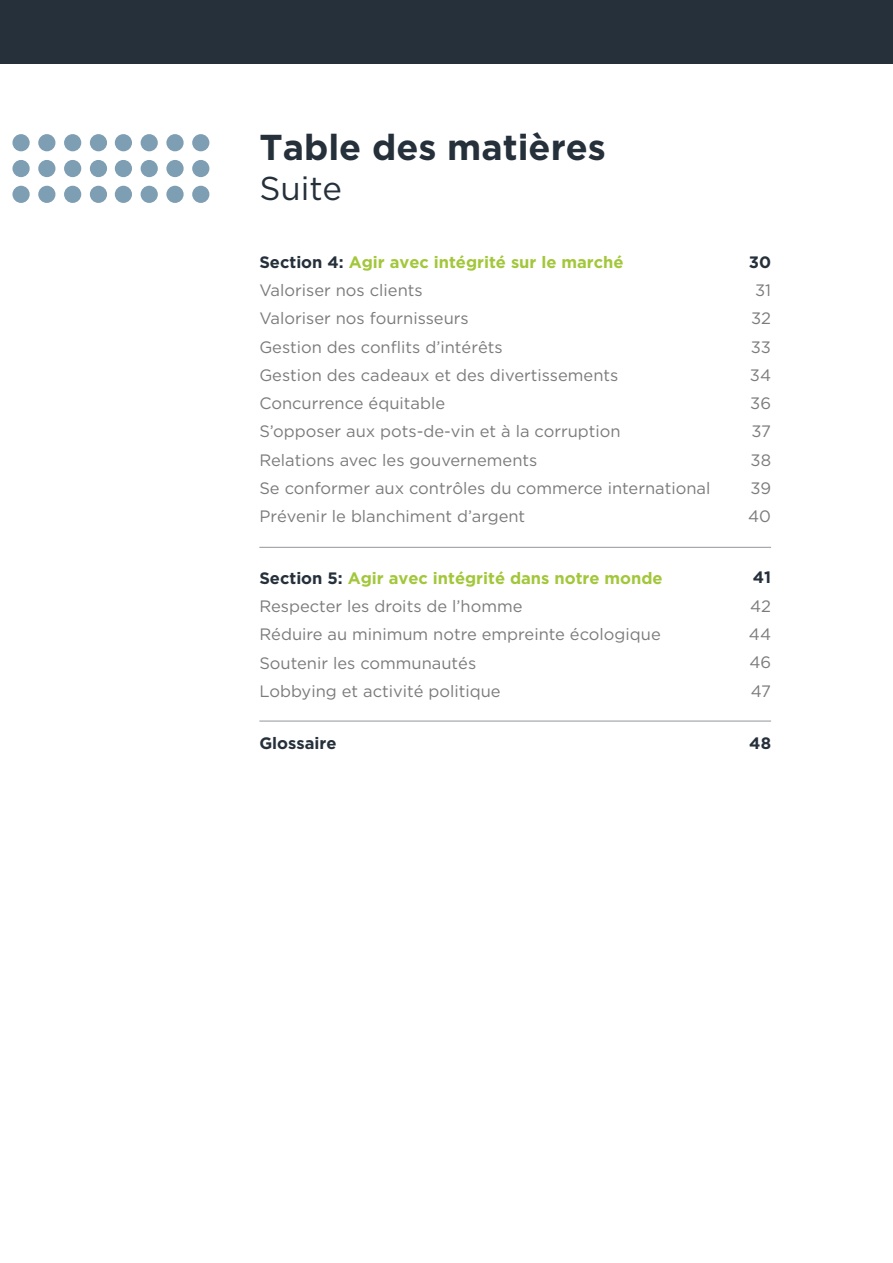
<style>
.page{position:relative;width:893px;height:1263px;background:#fff}
.page>*{position:absolute;margin:0;border:0;box-sizing:border-box;transform-origin:0 0}
.t1{font:700 36px "Gotham";color:#25303b}
.t2{font:33px "Gotham";color:#25303b}
.t3{font:16.5px/28.3px "Gotham";color:#7c7b7b}
.t4{font:700 16.5px "Gotham";color:#25303b}
.s1{font-weight:700;color:#25303b}
.s2{font-weight:700;color:#a2c73a}
</style>
<div class="page">
<hr style="left:259px;top:547px;width:512px;height:1px;background:#94959a">
<hr style="left:259px;top:721px;width:512px;height:1px;background:#94959a">
<div style="left:192px;top:134px;width:17px;height:17px;background:#7e9eb3;border-radius:50%"></div>
<div style="left:192px;top:160px;width:17px;height:17px;background:#7e9eb3;border-radius:50%"></div>
<div style="left:192px;top:186px;width:17px;height:17px;background:#7e9eb3;border-radius:50%"></div>
<div style="left:166px;top:134px;width:18px;height:17px;background:#7e9eb3;border-radius:50%"></div>
<div style="left:141px;top:134px;width:17px;height:17px;background:#7e9eb3;border-radius:50%"></div>
<div style="left:115px;top:134px;width:17px;height:17px;background:#7e9eb3;border-radius:50%"></div>
<div style="left:166px;top:160px;width:18px;height:17px;background:#7e9eb3;border-radius:50%"></div>
<div style="left:141px;top:160px;width:17px;height:17px;background:#7e9eb3;border-radius:50%"></div>
<div style="left:115px;top:160px;width:17px;height:17px;background:#7e9eb3;border-radius:50%"></div>
<div style="left:166px;top:186px;width:18px;height:17px;background:#7e9eb3;border-radius:50%"></div>
<div style="left:141px;top:186px;width:17px;height:17px;background:#7e9eb3;border-radius:50%"></div>
<div style="left:115px;top:186px;width:17px;height:17px;background:#7e9eb3;border-radius:50%"></div>
<div style="left:90px;top:134px;width:17px;height:17px;background:#7e9eb3;border-radius:50%"></div>
<div style="left:64px;top:134px;width:17px;height:17px;background:#7e9eb3;border-radius:50%"></div>
<div style="left:38px;top:134px;width:17px;height:17px;background:#7e9eb3;border-radius:50%"></div>
<div style="left:12px;top:134px;width:18px;height:17px;background:#7e9eb3;border-radius:50%"></div>
<div style="left:90px;top:160px;width:17px;height:17px;background:#7e9eb3;border-radius:50%"></div>
<div style="left:64px;top:160px;width:17px;height:17px;background:#7e9eb3;border-radius:50%"></div>
<div style="left:38px;top:160px;width:17px;height:17px;background:#7e9eb3;border-radius:50%"></div>
<div style="left:12px;top:160px;width:18px;height:17px;background:#7e9eb3;border-radius:50%"></div>
<div style="left:90px;top:186px;width:17px;height:17px;background:#7e9eb3;border-radius:50%"></div>
<div style="left:64px;top:186px;width:17px;height:17px;background:#7e9eb3;border-radius:50%"></div>
<div style="left:38px;top:186px;width:17px;height:17px;background:#7e9eb3;border-radius:50%"></div>
<div style="left:12px;top:186px;width:18px;height:17px;background:#7e9eb3;border-radius:50%"></div>
<div style="left:0;top:0;width:893px;height:64px;background:#25303b"></div>
<h1 class="t1" style="left:259px;top:127px;width:348px">Table des matières</h1>
<h2 class="t2" style="left:259px;top:170px;width:84px">Suite</h2>
<p class="t3" style="left:259px;top:247px;width:453px"><span class="s1">Section 4:</span> <span class="s2">Agir avec intégrité sur le marché<br></span>Valoriser nos clients<br>Valoriser nos fournisseurs<br>Gestion des conflits d’intérêts<br>Gestion des cadeaux et des divertissements Concurrence équitable<br>S’opposer aux pots-de-vin et à la corruption<br>Relations avec les gouvernements<br>Se conformer aux contrôles du commerce international Prévenir le blanchiment d’argent</p>
<p class="t4" style="left:749px;top:252px;width:24px">30</p>
<p class="t3" style="left:748px;top:276px;width:24px;text-align:center">31<br>32<br>33<br>34<br>36<br>37<br>38<br>39<br>40</p>
<p class="t3" style="left:259px;top:563px;width:405px"><span class="s1">Section 5:</span> <span class="s2">Agir avec intégrité dans notre monde </span>Respecter les droits de l’homme<br>Réduire au minimum notre empreinte écologique Soutenir les communautés<br>Lobbying et activité politique</p>
<p class="t4" style="left:259px;top:733px;width:79px">Glossaire</p>
<p class="t4" style="left:753px;top:568px;width:20px">41</p>
<p class="t3" style="left:749px;top:591px;width:24px;text-align:justify">42<br>44<br>46<br>47</p>
<p class="t4" style="left:749px;top:733px;width:23px">48</p>
</div>
